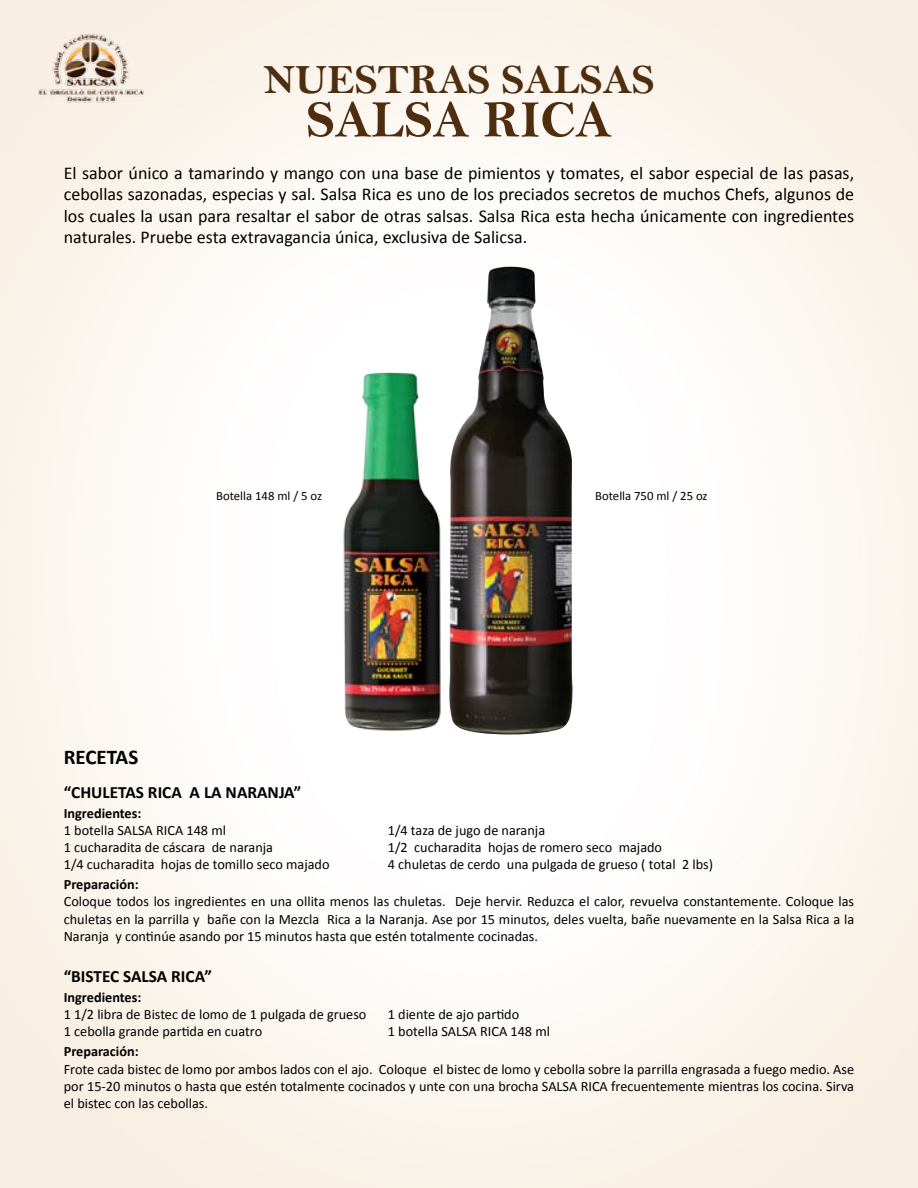
<style>
.page{position:relative;width:918px;height:1188px;background:#fff}
.page>*{position:absolute;margin:0;border:0;box-sizing:border-box;transform-origin:0 0}
.t1{font:52.5px "Bell MT Bold";color:#4f2e10}
.t2{font:42px "Bell MT Bold";color:#4f2e10}
.t3{font:700 21px "Calibri";color:#000}
.t4{font:18px/21.6px "Calibri";color:#000;text-align:justify}
.t5{font:700 17.25px "Calibri";color:#000}
.t6{font:14.25px/17.1px "Calibri";color:#000;text-align:justify}
.t7{font:700 14.25px "Calibri";color:#000}
.t8{font:12.75px "Calibri";color:#000}
</style>
<div class="page">
<img style="left:37px;top:32px;width:109px;height:73px">
<img style="left:343px;top:372px;width:98px;height:360px">
<img style="left:449px;top:267px;width:124px;height:468px">
<h2 class="t2" style="left:263px;top:54px;width:393px">NUESTRAS SALSAS</h2>
<h1 class="t1" style="left:306px;top:88px;width:307px">SALSA RICA</h1>
<p class="t4" style="left:64px;top:162px;width:792px">El sabor único a tamarindo y mango con una base de pimientos y tomates, el sabor especial de las pasas, cebollas sazonadas, especias y sal. Salsa Rica es uno de los preciados secretos de muchos Chefs, algunos de los cuales la usan para resaltar el sabor de otras salsas. Salsa Rica esta hecha únicamente con ingredientes naturales. Pruebe esta extravagancia única, exclusiva de Salicsa.</p>
<p class="t8" style="left:216px;top:487px;width:107px">Botella 148 ml / 5 oz</p>
<p class="t8" style="left:595px;top:487px;width:114px">Botella 750 ml / 25 oz</p>
<h3 class="t3" style="left:64px;top:743px;width:76px">RECETAS</h3>
<p class="t5" style="left:64px;top:781px;width:239px">“CHULETAS RICA A LA NARANJA”</p>
<p class="t7" style="left:64px;top:804px;width:79px">Ingredientes:</p>
<p class="t6" style="left:64px;top:822px;width:164px">1 botella SALSA RICA 148 ml</p>
<p class="t6" style="left:388px;top:822px;width:159px">1/4 taza de jugo de naranja</p>
<p class="t6" style="left:64px;top:839px;width:211px">1 cucharadita de cáscara de naranja</p>
<p class="t6" style="left:388px;top:839px;width:276px">1/2 cucharadita hojas de romero seco majado</p>
<p class="t6" style="left:64px;top:856px;width:267px">1/4 cucharadita hojas de tomillo seco majado</p>
<p class="t6" style="left:388px;top:856px;width:327px">4 chuletas de cerdo una pulgada de grueso ( total 2 lbs)</p>
<p class="t7" style="left:64px;top:875px;width:76px">Preparación:</p>
<p class="t6" style="left:64px;top:893px;width:792px">Coloque todos los ingredientes en una ollita menos las chuletas. Deje hervir. Reduzca el calor, revuelva constantemente. Coloque las chuletas en la parrilla y bañe con la Mezcla Rica a la Naranja. Ase por 15 minutos, deles vuelta, bañe nuevamente en la Salsa Rica a la Naranja y continúe asando por 15 minutos hasta que estén totalmente cocinadas.</p>
<p class="t5" style="left:64px;top:965px;width:150px">“BISTEC SALSA RICA”</p>
<p class="t7" style="left:64px;top:988px;width:79px">Ingredientes:</p>
<p class="t6" style="left:64px;top:1006px;width:304px">1 1/2 libra de Bistec de lomo de 1 pulgada de grueso</p>
<p class="t6" style="left:388px;top:1006px;width:133px">1 diente de ajo partido</p>
<p class="t6" style="left:64px;top:1023px;width:200px">1 cebolla grande partida en cuatro</p>
<p class="t6" style="left:388px;top:1023px;width:164px">1 botella SALSA RICA 148 ml</p>
<p class="t7" style="left:64px;top:1043px;width:76px">Preparación:</p>
<p class="t6" style="left:64px;top:1060px;width:792px">Frote cada bistec de lomo por ambos lados con el ajo. Coloque el bistec de lomo y cebolla sobre la parrilla engrasada a fuego medio. Ase por 15-20 minutos o hasta que estén totalmente cocinados y unte con una brocha SALSA RICA frecuentemente mientras los cocina. Sirva el bistec con las cebollas.</p>
</div>
